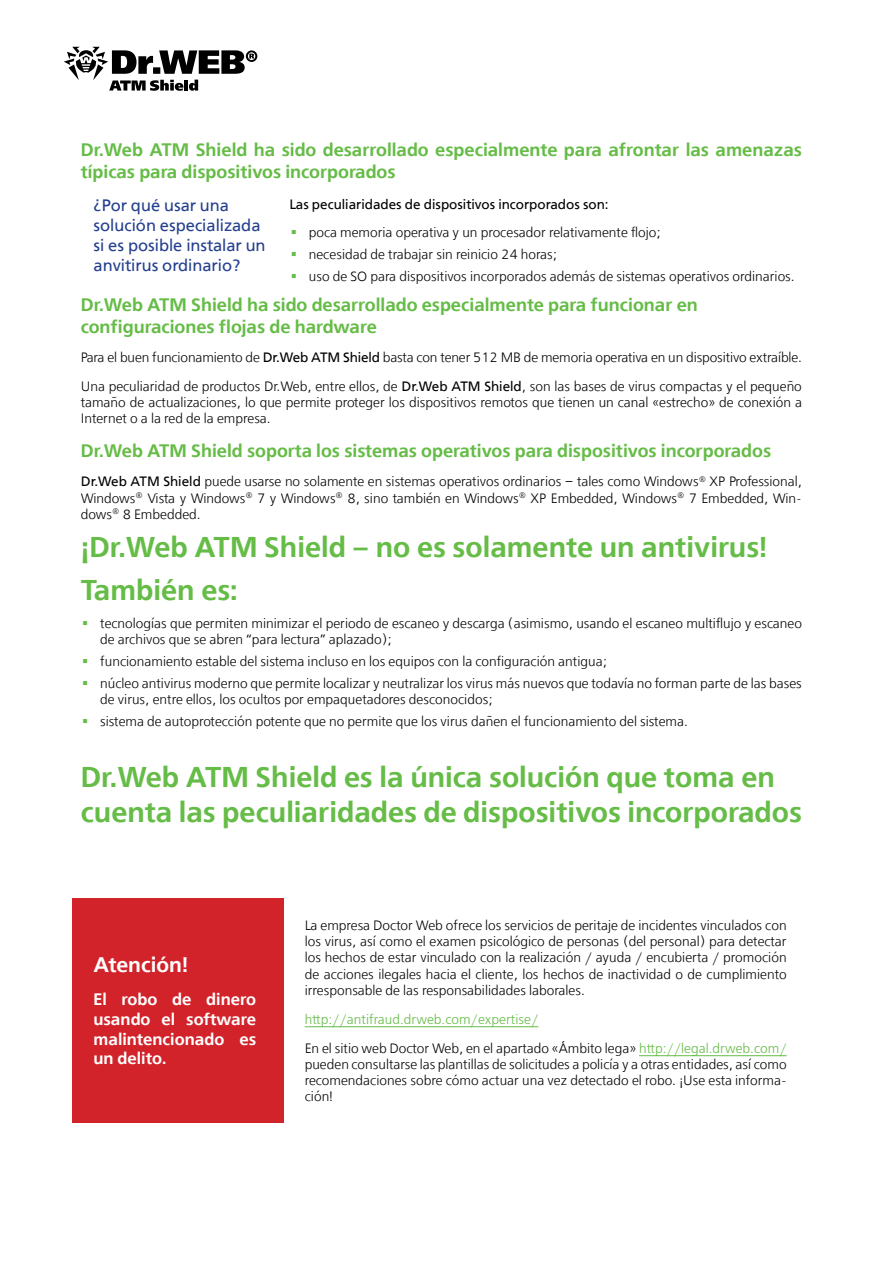
<style>
.page{position:relative;width:893px;height:1263px;background:#fff}
.page>*{position:absolute;margin:0;border:0;box-sizing:border-box;transform-origin:0 0}
.t1{font:28.5px/42.8px "Free Set Demi Bold A";color:#65bc46}
.t2{font:21px "Free Set Demi Bold A";color:#fff}
.t3{font:18px/21.6px "Free Set Demi Bold A";color:#65bc46}
.t4{font:16.5px/19.8px "Free Set A";color:#25408f}
.t5{font:16.5px/19.8px "Free Set Demi Bold A";color:#fff;text-align:justify}
.t6{font:13.5px/16.2px "Free Set Light A";color:#000}
.t7{font:13.5px "Free Set A";color:#000}
.t8{font:13.5px "Free Set Light C";color:#65bc46}
.s1{font-family:"Free Set A"}
.s2{font-family:"Free Set Light C";color:#65bc46}
</style>
<div class="page">
<div style="left:72px;top:898px;width:211px;height:224px;background:#d2232a"></div>
<hr style="left:305px;top:1026px;width:233px;height:1px;background:#65bc46">
<hr style="left:639px;top:1055px;width:148px;height:1px;background:#65bc46">
<svg style="left:64px;top:47px;width:193px;height:44px"></svg>
<h3 class="t3" style="left:81px;top:139px;width:723px">Dr.Web ATM Shield ha sido desarrollado especialmente para afrontar las amenazas típicas para dispositivos incorporados</h3>
<p class="t4" style="left:94px;top:196px;width:174px">¿Por qué usar una solución especializada si es posible instalar un anvitirus ordinario?</p>
<p class="t7" style="left:289px;top:197px;width:321px">Las peculiaridades de dispositivos incorporados son:</p>
<p class="t6" style="left:309px;top:222px;width:487px;line-height:21.8px">poca memoria operativa y un procesador relativamente flojo;<br>necesidad de trabajar sin reinicio 24 horas;<br>uso de SO para dispositivos incorporados además de sistemas operativos ordinarios.</p>
<h3 class="t3" style="left:81px;top:295px;width:619px">Dr.Web ATM Shield ha sido desarrollado especialmente para funcionar en configuraciones flojas de hardware</h3>
<p class="t6" style="left:81px;top:343px;width:723px;line-height:29px">Para el buen funcionamiento de <span class="s1">Dr.Web ATM Shield</span> basta con tener 512 MB de memoria operativa en un dispositivo extraíble.<br>Una peculiaridad de productos Dr.Web, entre ellos, de <span class="s1">Dr.Web ATM Shield</span>, son las bases de virus compactas y el pequeño</p>
<p class="t6" style="left:81px;top:394px;width:723px">tamaño de actualizaciones, lo que permite proteger los dispositivos remotos que tienen un canal «estrecho» de conexión a<br>Internet o a la red de la empresa.</p>
<h3 class="t3" style="left:81px;top:441px;width:692px">Dr.Web ATM Shield soporta los sistemas operativos para dispositivos incorporados</h3>
<p class="t6" style="left:81px;top:474px;width:723px;text-align:justify"><span class="s1">Dr.Web ATM Shield</span> puede usarse no solamente en sistemas operativos ordinarios – tales como Windows<sup>®</sup> XP Professional, Windows<sup>®</sup> Vista y Windows<sup>®</sup> 7 y Windows<sup>®</sup> 8, sino también en Windows<sup>®</sup> XP Embedded, Windows<sup>®</sup> 7 Embedded, Win&shy;dows<sup>®</sup> 8 Embedded.</p>
<h1 class="t1" style="left:81px;top:527px;width:688px">¡Dr.Web ATM Shield – no es solamente un antivirus!<br>También es:</h1>
<p class="t6" style="left:100px;top:616px;width:703px">tecnologías que permiten minimizar el periodo de escaneo y descarga (asimismo, usando el escaneo multiflujo y escaneo de archivos que se abren “para lectura” aplazado);</p>
<p class="t6" style="left:100px;top:651px;width:703px;line-height:21.8px">funcionamiento estable del sistema incluso en los equipos con la configuración antigua;<br>núcleo antivirus moderno que permite localizar y neutralizar los virus más nuevos que todavía no forman parte de las bases</p>
<p class="t6" style="left:100px;top:689px;width:589px;line-height:21.8px">de virus, entre ellos, los ocultos por empaquetadores desconocidos;<br>sistema de autoprotección potente que no permite que los virus dañen el funcionamiento del sistema.</p>
<h1 class="t1" style="left:81px;top:761px;width:723px;line-height:34.2px">Dr.Web ATM Shield es la única solución que toma en cuenta las peculiaridades de dispositivos incorporados</h1>
<h2 class="t2" style="left:94px;top:953px;width:96px">Atención!</h2>
<p class="t5" style="left:94px;top:990px;width:164px">El robo de dinero usando el software malintencionado es un delito.</p>
<p class="t6" style="left:305px;top:917px;width:483px;text-align:justify">La empresa Doctor Web ofrece los servicios de peritaje de incidentes vinculados con los virus, así como el examen psicológico de personas (del personal) para detectar los hechos de estar vinculado con la realización / ayuda / encubierta / promoción de acciones ilegales hacia el cliente, los hechos de inactividad o de cumplimiento irresponsable de las responsabilidades laborales.</p>
<p class="t8" style="left:305px;top:1012px;width:235px">http://antifraud.drweb.com/expertise/</p>
<p class="t6" style="left:305px;top:1040px;width:483px;text-align:justify">En el sitio web Doctor Web, en el apartado «Ámbito lega» <span class="s2">http://legal.drweb.com/ </span>pueden consultarse las plantillas de solicitudes a policía y a otras entidades, así como recomendaciones sobre cómo actuar una vez detectado el robo. ¡Use esta informa&shy;ción!</p>
</div>
